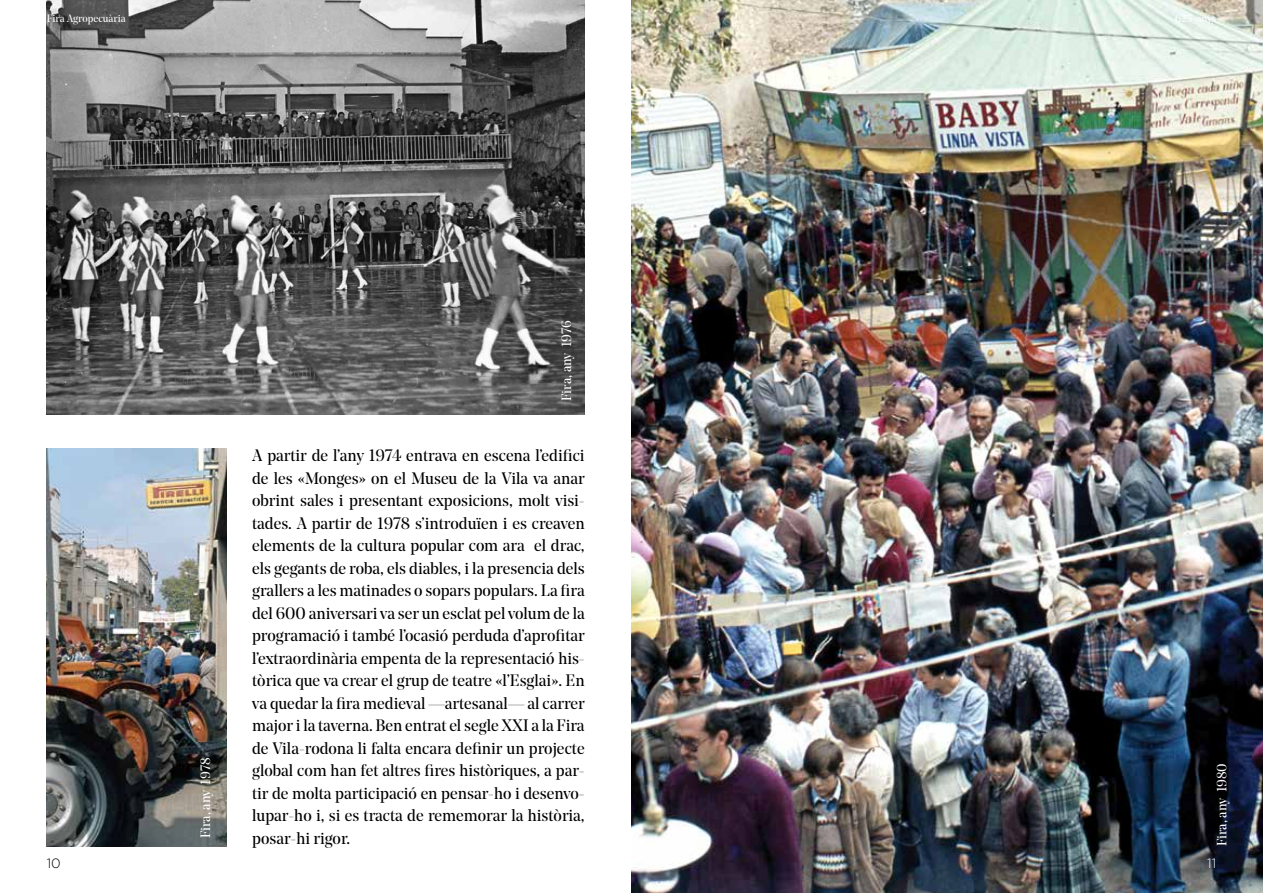
<style>
.page{position:relative;width:1263px;height:893px;background:#fff}
.page>*{position:absolute;margin:0;border:0;box-sizing:border-box;transform-origin:0 0}
.t1{font:16.5px/22.5px "Noe Display";color:#000;text-align:justify}
.t2{font:13.5px "Noe Display";color:#fff}
.t3{font:300 13.5px "Gotham";color:#000}
.t4{font:300 13.5px "Gotham";color:#fff}
.t5{font:10.5px "Noe Display";color:#fff}
</style>
<div class="page">
<img style="left:631px;top:0;width:632px;height:893px">
<img style="left:47px;top:0;width:538px;height:415px">
<img style="left:47px;top:449px;width:179px;height:397px">
<p class="t5" style="left:47px;top:11px;width:80px">Fira Agropecuària</p>
<p class="t5" style="left:1175px;top:11px;width:42px">625 anys</p>
<p class="t2" style="left:197px;top:838px;width:82px;rotate:-90deg">Fira, any 1978</p>
<p class="t2" style="left:558px;top:401px;width:82px;rotate:-90deg">Fira, any 1976</p>
<p class="t1" style="left:252px;top:444px;width:334px">A partir de l’any 1974 entrava en escena l’edifici de les «Monges» on el Museu de la Vila va anar obrint sales i presentant exposicions, molt visi&shy;tades. A partir de 1978 s’introduïen i es creaven elements de la cultura popular com ara el drac, els gegants de roba, els diables, i la presencia dels grallers a les matinades o sopars populars. La fira del 600 aniversari va ser un esclat pel volum de la programació i també l’ocasió perduda d’aprofitar l’extraordinària empenta de la representació his&shy;tòrica que va crear el grup de teatre «l’Esglai». En va quedar la fira medieval —artesanal— al carrer major i la taverna. Ben entrat el segle XXI a la Fira de Vila-rodona li falta encara definir un projecte global com han fet altres fires històriques, a par&shy;tir de molta participació en pensar-ho i desenvo&shy;lupar-ho i, si es tracta de rememorar la història, posar-hi rigor.</p>
<p class="t2" style="left:1213px;top:846px;width:84px;rotate:-90deg">Fira, any 1980</p>
<p class="t3" style="left:47px;top:855px;width:16px">10</p>
<p class="t4" style="left:1207px;top:855px;width:11px">11</p>
</div>
